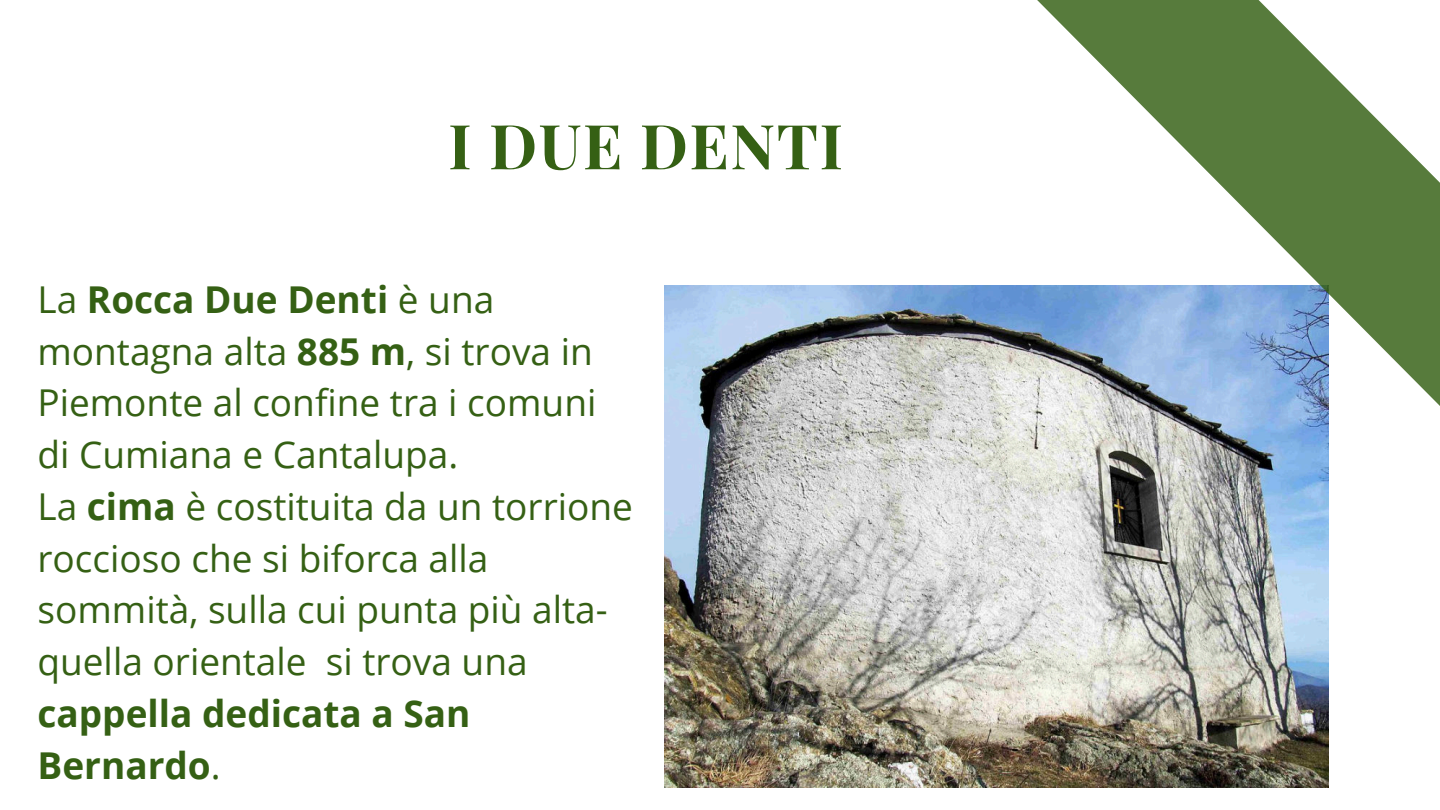
<style>
.page{position:relative;width:1440px;height:810px;background:#fff}
.page>*{position:absolute;margin:0;border:0;box-sizing:border-box;transform-origin:0 0}
.t1{font:700 62px "Playfair Display";letter-spacing:.025em;color:#356014}
.t2{font:37px/51.8px "Open Sans";color:#356014}
.t3{font:700 37px/51.8px "Open Sans";color:#356014}
.s1{font-weight:700}
.s2{font-weight:400}
</style>
<div class="page">
<img style="left:665px;top:286px;width:663px;height:501px">
<svg style="left:997px;top:0;width:443px;height:531px"></svg>
<h1 class="t1" style="left:448px;top:97px;width:396px">I DUE DENTI</h1>
<p class="t2" style="left:38px;top:273px;width:597px">La <span class="s1">Rocca Due Denti</span> è una montagna alta <span class="s1">885 m</span>, si trova in<br>Piemonte al confine tra i comuni di Cumiana e Cantalupa.<br>La <span class="s1">cima</span> è costituita da un torrione roccioso che si biforca alla sommità, sulla cui punta più alta&shy;quella orientale si trova una</p>
<p class="t3" style="left:38px;top:687px;width:434px">cappella dedicata a San<br>Bernardo<span class="s2">.</span></p>
</div>
